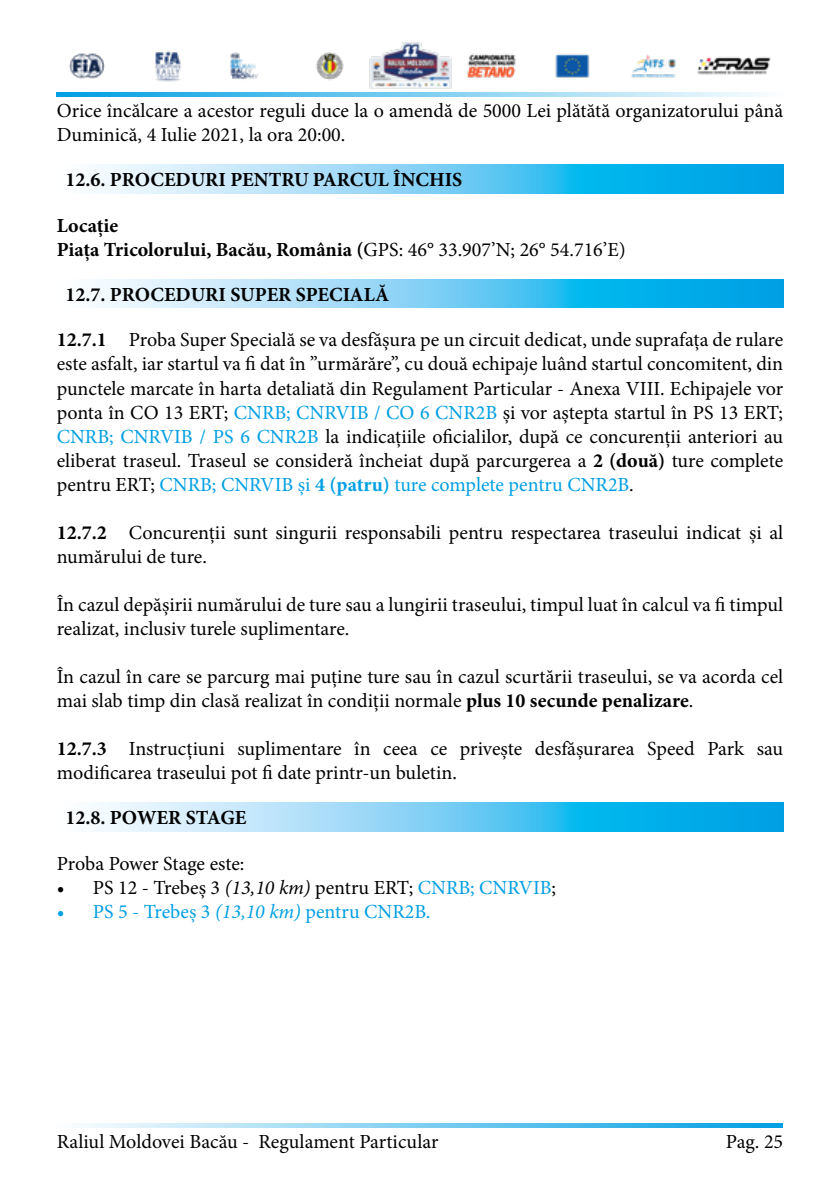
<style>
.page{position:relative;width:840px;height:1191px;background:#fff}
.page>*{position:absolute;margin:0;border:0;box-sizing:border-box;transform-origin:0 0}
.t1{font:20px/24px "Minion Pro";color:#000}
.t2{font:700 20px/24px "Minion Pro";color:#000}
.t3{font:20px "Minion Pro";color:#009fe3}
.s1{font-weight:400}
.s2{font-weight:700}
.s3{color:#009fe3}
.s4{font-weight:700;color:#009fe3}
.s5{font-style:italic}
</style>
<div class="page">
<svg style="left:57px;top:92px;width:703px;height:4px"></svg>
<svg style="left:81px;top:1123px;width:701px;height:4px"></svg>
<img style="left:69px;top:43px;width:702px;height:46px">
<svg style="left:94px;top:165px;width:688px;height:28px"></svg>
<svg style="left:94px;top:279px;width:688px;height:29px"></svg>
<svg style="left:94px;top:802px;width:688px;height:29px"></svg>
<p class="t1" style="left:57px;top:98px;width:727px">Orice încălcare a acestor reguli duce la o amendă de 5000 Lei plătătă organizatorului până<br>Duminică, 4 Iulie 2021, la ora 20:00.</p>
<p class="t2" style="left:65px;top:167px;width:398px">12.6. PROCEDURI PENTRU PARCUL ÎNCHIS</p>
<p class="t2" style="left:57px;top:213px;width:570px">Locație<br>Piața Tricolorului, Bacău, România (<span class="s1">GPS: 46° 33.907’N; 26° 54.716’E)</span></p>
<p class="t2" style="left:65px;top:282px;width:325px">12.7. PROCEDURI SUPER SPECIALĂ</p>
<p class="t1" style="left:57px;top:328px;width:727px;text-align:justify"><span class="s2">12.7.1</span> Proba Super Specială se va desfășura pe un circuit dedicat, unde suprafața de rulare este asfalt, iar startul va fi dat în ”urmărăre”, cu două echipaje luând startul concomitent, din punctele marcate în harta detaliată din Regulament Particular - Anexa VIII. Echipajele vor ponta în CO 13 ERT; <span class="s3">CNRB; CNRVIB / CO 6 CNR2B</span> și vor aștepta startul în PS 13 ERT; <span class="s3">CNRB; CNRVIB / PS 6 CNR2B</span> la indicațiile oficialilor, după ce concurenții anteriori au eliberat traseul. Traseul se consideră încheiat după parcurgerea a <span class="s2">2 (două)</span> ture complete pentru ERT; <span class="s3">CNRB; CNRVIB și</span> <span class="s4">4 (patru)</span> <span class="s3">ture complete pentru CNR2B</span>.</p>
<p class="t1" style="left:57px;top:520px;width:727px"><span class="s2">12.7.2</span> Concurenții sunt singurii responsabili pentru respectarea traseului indicat și al numărului de ture.</p>
<p class="t1" style="left:57px;top:592px;width:727px">În cazul depășirii numărului de ture sau a lungirii traseului, timpul luat în calcul va fi timpul realizat, inclusiv turele suplimentare.</p>
<p class="t1" style="left:57px;top:664px;width:727px">În cazul în care se parcurg mai puține ture sau în cazul scurtării traseului, se va acorda cel mai slab timp din clasă realizat în condiții normale <span class="s2">plus 10 secunde penalizare</span>.</p>
<p class="t1" style="left:57px;top:736px;width:727px"><span class="s2">12.7.3</span> Instrucțiuni suplimentare în ceea ce privește desfășurarea Speed Park sau modificarea traseului pot fi date printr-un buletin.</p>
<p class="t2" style="left:65px;top:805px;width:182px">12.8. POWER STAGE</p>
<p class="t1" style="left:57px;top:851px;width:189px">Proba Power Stage este:</p>
<p class="t1" style="left:57px;top:875px;width:500px">• PS 12 - Trebeș 3 <span class="s5">(13,10 km)</span> pentru ERT; <span class="s3">CNRB; CNRVIB</span>;</p>
<p class="t3" style="left:57px;top:897px;width:375px">• PS 5 - Trebeș 3 <span class="s5">(13,10 km)</span> pentru CNR2B.</p>
<p class="t1" style="left:57px;top:1129px;width:383px">Raliul Moldovei Bacău - Regulament Particular</p>
<p class="t1" style="left:725px;top:1129px;width:59px">Pag. 25</p>
</div>
